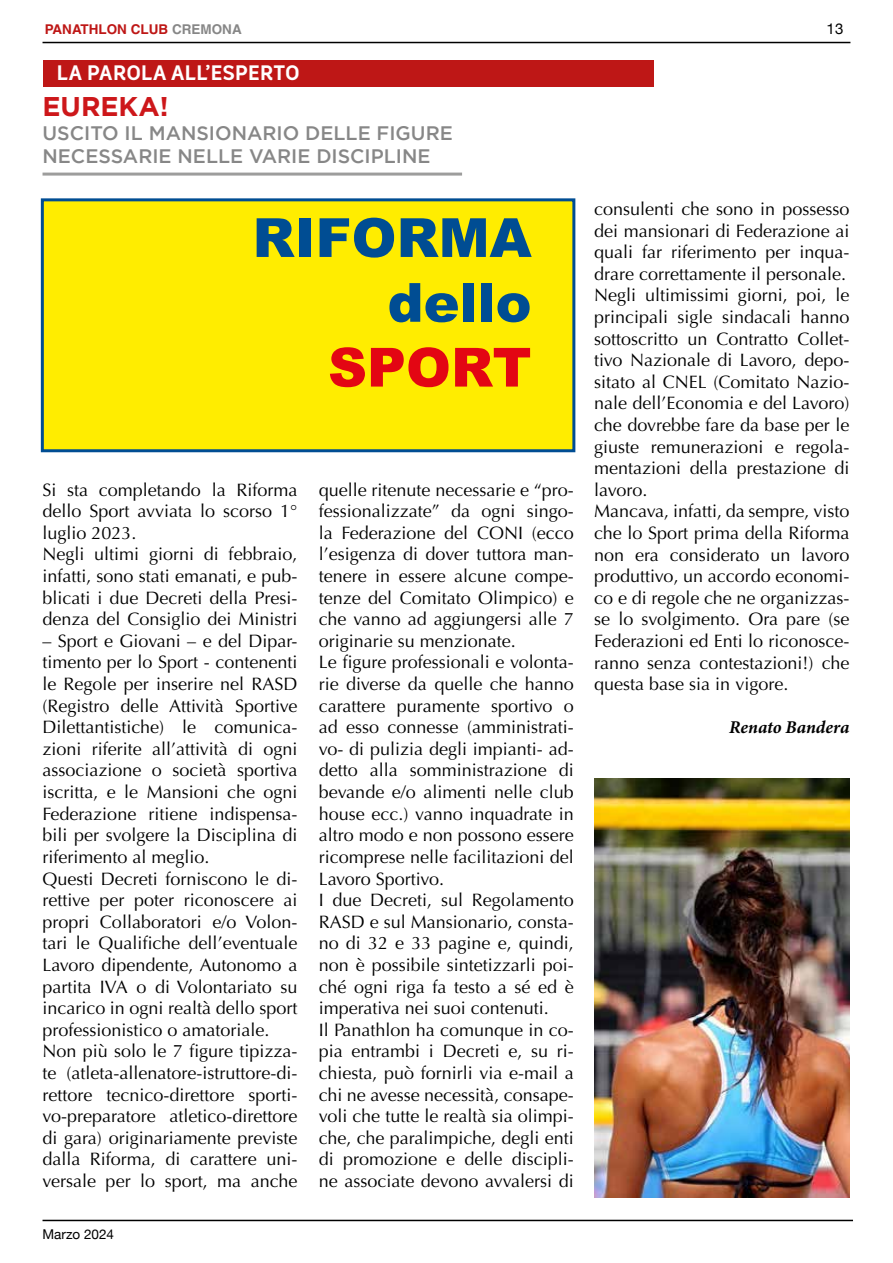
<style>
.page{position:relative;width:893px;height:1263px;background:#fff}
.page>*{position:absolute;margin:0;border:0;box-sizing:border-box;transform-origin:0 0}
.t1{font:900 54px/64.8px "Arial";color:#004d93;text-align:right}
.t2{font:900 54px "Arial";color:#e30613}
.t3{font:700 27px "Gotham";color:#cd171a}
.t4{font:500 19.5px/23.4px "Gotham";color:#878787}
.t5{font:700 19.5px "Oceania";letter-spacing:-.005em;color:#fff}
.t6{font:18px/21.6px "Optima";color:#000}
.t7{font:italic 700 18px "Minion Pro";letter-spacing:-.005em;color:#000}
.t8{font:15px "Helvetica Neue";color:#000}
.t9{font:700 13.5px "Helvetica";color:#be1716}
.t10{font:13.5px "Helvetica Neue";color:#000}
.s1{color:#878787}
</style>
<div class="page">
<hr style="left:43px;top:1220px;width:810px;height:1px;background:#000">
<div style="left:43px;top:60px;width:611px;height:26px;background:#be1716"></div>
<hr style="left:43px;top:173px;width:419px;height:3px;background:#9d9d9c">
<div style="left:41px;top:198px;width:534px;height:254px;background:#ffed00;border:3px solid #004d93"></div>
<img style="left:594px;top:778px;width:255px;height:419px">
<hr style="left:43px;top:42px;width:807px;height:1px;background:#000">
<p class="t9" style="left:45px;top:21px;width:198px">PANATHLON CLUB <span class="s1">CREMONA</span></p>
<p class="t8" style="left:827px;top:18px;width:18px">13</p>
<p class="t5" style="left:57px;top:61px;width:245px">LA PAROLA ALL’ESPERTO</p>
<h2 class="t3" style="left:43px;top:91px;width:127px">EUREKA!</h2>
<p class="t4" style="left:43px;top:121px;width:412px">USCITO IL MANSIONARIO DELLE FIGURE<br>NECESSARIE NELLE VARIE DISCIPLINE</p>
<h1 class="t1" style="left:253px;top:204px;width:281px">RIFORMA dello</h1>
<h1 class="t2" style="left:328px;top:328px;width:205px">SPORT</h1>
<p class="t6" style="left:42px;top:479px;width:257px">Si sta completando la Riforma dello Sport avviata lo scorso 1° luglio 2023.<br>Negli ultimi giorni di febbraio, infatti, sono stati emanati, e pub&shy;blicati i due Decreti della Presi&shy;denza del Consiglio dei Ministri</p>
<p class="t6" style="left:42px;top:630px;width:257px">– Sport e Giovani – e del Dipar&shy;timento per lo Sport - contenenti le Regole per inserire nel RASD (Registro delle Attività Sportive Dilettantistiche) le comunica&shy;zioni riferite all’attività di ogni associazione o società sportiva iscritta, e le Mansioni che ogni Federazione ritiene indispensa&shy;bili per svolgere la Disciplina di riferimento al meglio.<br>Questi Decreti forniscono le di&shy;rettive per poter riconoscere ai propri Collaboratori e/o Volon&shy;tari le Qualifiche dell’eventuale Lavoro dipendente, Autonomo a partita IVA o di Volontariato su incarico in ogni realtà dello sport professionistico o amatoriale.<br>Non più solo le 7 figure tipizza&shy;te (atleta-allenatore-istruttore-di&shy;rettore tecnico-direttore sporti&shy;vo-preparatore atletico-direttore di gara) originariamente previste dalla Riforma, di carattere uni&shy;versale per lo sport, ma anche</p>
<p class="t10" style="left:43px;top:1224px;width:73px">Marzo 2024</p>
<p class="t6" style="left:319px;top:479px;width:257px">quelle ritenute necessarie e “pro&shy;fessionalizzate” da ogni singo&shy;la Federazione del CONI (ecco l’esigenza di dover tuttora man&shy;tenere in essere alcune compe&shy;tenze del Comitato Olimpico) e che vanno ad aggiungersi alle 7 originarie su menzionate.<br>Le figure professionali e volonta&shy;rie diverse da quelle che hanno carattere puramente sportivo o ad esso connesse (amministrati&shy;vo- di pulizia degli impianti- ad&shy;detto alla somministrazione di bevande e/o alimenti nelle club house ecc.) vanno inquadrate in altro modo e non possono essere ricomprese nelle facilitazioni del<br>Lavoro Sportivo.<br>I due Decreti, sul Regolamento<br>RASD e sul Mansionario, consta&shy;no di 32 e 33 pagine e, quindi, non è possibile sintetizzarli poi&shy;ché ogni riga fa testo a sé ed è imperativa nei suoi contenuti.<br>Il Panathlon ha comunque in co&shy;pia entrambi i Decreti e, su ri&shy;chiesta, può fornirli via e-mail a chi ne avesse necessità, consape&shy;voli che tutte le realtà sia olimpi&shy;che, che paralimpiche, degli enti di promozione e delle discipli&shy;ne associate devono avvalersi di</p>
<p class="t6" style="left:594px;top:198px;width:257px">consulenti che sono in possesso dei mansionari di Federazione ai quali far riferimento per inqua&shy;drare correttamente il personale.<br>Negli ultimissimi giorni, poi, le principali sigle sindacali hanno sottoscritto un Contratto Collet&shy;tivo Nazionale di Lavoro, depo&shy;sitato al CNEL (Comitato Nazio&shy;nale dell’Economia e del Lavoro) che dovrebbe fare da base per le giuste remunerazioni e regola&shy;mentazioni della prestazione di lavoro.<br>Mancava, infatti, da sempre, visto che lo Sport prima della Riforma non era considerato un lavoro produttivo, un accordo economi&shy;co e di regole che ne organizzas&shy;se lo svolgimento. Ora pare (se<br>Federazioni ed Enti lo riconosce&shy;ranno senza contestazioni!) che questa base sia in vigore.</p>
<p class="t7" style="left:729px;top:715px;width:122px">Renato Bandera</p>
</div>
